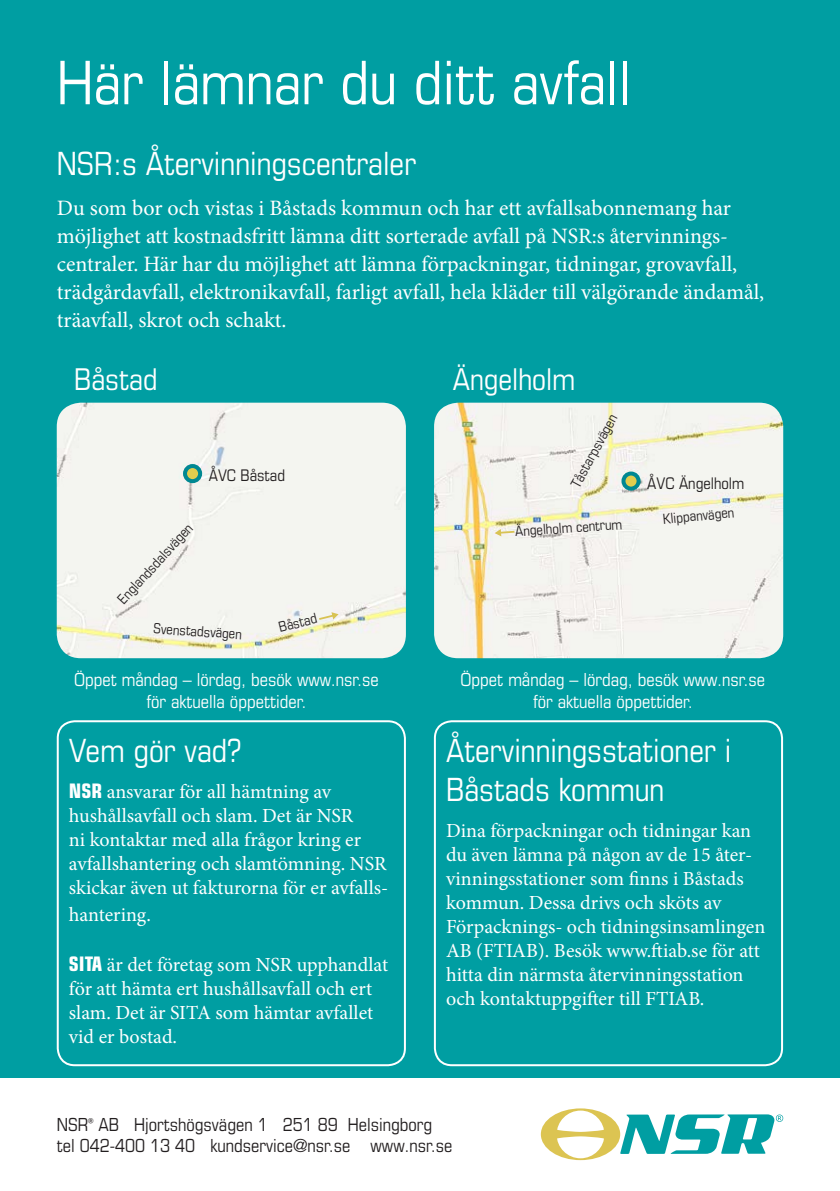
<style>
.page{position:relative;width:840px;height:1191px;background:#fff}
.page>*{position:absolute;margin:0;border:0;box-sizing:border-box;transform-origin:0 0}
.t1{font:condensed 60px "Eurostile";color:#fff}
.t2{font:condensed 32px/38.4px "Eurostile";color:#fff}
.t3{font:condensed 30px "Eurostile";color:#fff}
.t4{font:24px "Blackadder ITC";color:#231f20}
.t5{font:22px/28px "Minion Pro";color:#fff}
.t6{font:20px/24px "Minion Pro";color:#fff}
.t7{font:condensed 18px/21.6px "Eurostile";color:#fff;text-align:center}
.t8{font:condensed 18px/21.6px "Eurostile";color:#231f20}
.t9{font:condensed 16px "Eurostile";color:#231f20}
.t10{font:condensed 14px "Eurostile";color:#231f20}
.s1{font-family:"Eurostile";font-weight:700;font-stretch:condensed}
</style>
<div class="page">
<div style="left:0;top:0;width:839px;height:1078px;background:#009ea2"></div>
<div style="left:57px;top:720px;width:348px;height:346px;border:2px solid #fff;border-radius:17px"></div>
<svg style="left:540px;top:1108px;width:242px;height:52px"></svg>
<div style="left:57px;top:403px;width:348px;height:255px;background:#f4f5f0"></div>
<img style="left:434px;top:403px;width:348px;height:255px">
<svg style="left:319px;top:612px;width:19px;height:8px"></svg>
<div style="left:185px;top:466px;width:15px;height:15px;background:#e1cd4e;border-radius:50%"></div>
<div style="left:183px;top:464px;width:19px;height:19px;border:4px solid #008892;border-radius:50%"></div>
<div style="left:623px;top:473px;width:15px;height:15px;background:#e1cd4e;border-radius:50%"></div>
<div style="left:621px;top:471px;width:19px;height:19px;border:4px solid #008892;border-radius:50%"></div>
<svg style="left:494px;top:529px;width:20px;height:7px"></svg>
<div style="left:433px;top:720px;width:349px;height:346px;border:2px solid #fff;border-radius:17px"></div>
<h1 class="t1" style="left:57px;top:47px;width:575px">Här lämnar du ditt avfall</h1>
<h2 class="t2" style="left:57px;top:144px;width:361px">NSR:s Återvinningscentraler</h2>
<p class="t5" style="left:57px;top:194px;width:708px">Du som bor och vistas i Båstads kommun och har ett avfallsabonnemang har möjlighet att kostnadsfritt lämna ditt sorterade avfall på NSR:s återvinnings&shy;centraler. Här har du möjlighet att lämna förpackningar, tidningar, grovavfall, trädgårdavfall, elektronikavfall, farligt avfall, hela kläder till välgörande ändamål, träavfall, skrot och schakt.</p>
<h3 class="t3" style="left:74px;top:361px;width:85px">Båstad</h3>
<p class="t9" style="left:209px;top:466px;width:78px">ÅVC Båstad</p>
<p class="t10" style="left:114px;top:595px;width:105px;rotate:-47deg">Englandsdalsvägen</p>
<p class="t10" style="left:154px;top:620px;width:90px;rotate:4deg">Svenstadsvägen</p>
<p class="t10" style="left:277px;top:619px;width:40px;rotate:-14deg">Båstad</p>
<p class="t7" style="left:74px;top:668px;width:306px">Öppet måndag – lördag, besök www.nsr.se för aktuella öppettider.</p>
<h2 class="t2" style="left:69px;top:731px;width:173px">Vem gör vad?</h2>
<p class="t6" style="left:69px;top:780px;width:320px"><span class="s1">NSR</span> ansvarar för all hämtning av hushållsavfall och slam. Det är NSR<br>ni kontaktar med alla frågor kring er avfallshantering och slamtömning. NSR skickar även ut fakturorna för er avfalls-</p>
<p class="t6" style="left:69px;top:902px;width:83px">hantering.</p>
<p class="t6" style="left:69px;top:952px;width:320px"><span class="s1">SITA</span> är det företag som NSR upphandlat för att hämta ert hushållsavfall och ert slam. Det är SITA som hämtar avfallet vid er bostad.</p>
<h3 class="t3" style="left:452px;top:361px;width:124px">Ängelholm</h3>
<p class="t10" style="left:567px;top:482px;width:82px;rotate:-62deg">Tåstarpsvägen</p>
<p class="t10" style="left:514px;top:523px;width:109px;rotate:-4deg">Ängelholm centrum</p>
<p class="t9" style="left:647px;top:473px;width:98px">ÅVC Ängelholm</p>
<p class="t10" style="left:662px;top:510px;width:73px;rotate:-5deg">Klippanvägen</p>
<p class="t7" style="left:460px;top:668px;width:306px">Öppet måndag – lördag, besök www.nsr.se för aktuella öppettider.</p>
<h2 class="t2" style="left:446px;top:731px;width:287px">Återvinningsstationer i<br>Båstads kommun</h2>
<p class="t6" style="left:446px;top:818px;width:320px">Dina förpackningar och tidningar kan du även lämna på någon av de 15 åter&shy;vinningsstationer som finns i Båstads kommun. Dessa drivs och sköts av Förpacknings- och tidningsinsamlingen AB (FTIAB). Besök www.ftiab.se för att hitta din närmsta återvinningsstation och kontaktuppgifter till FTIAB.</p>
<p class="t8" style="left:57px;top:1113px;width:397px">NSR AB Hjortshögsvägen 1 251 89 Helsingborg tel 042-400 13 40 kundservice@nsr.se www.nsr.se</p>
<p class="t4" style="left:88px;top:1113px;width:8px">®</p>
</div>
